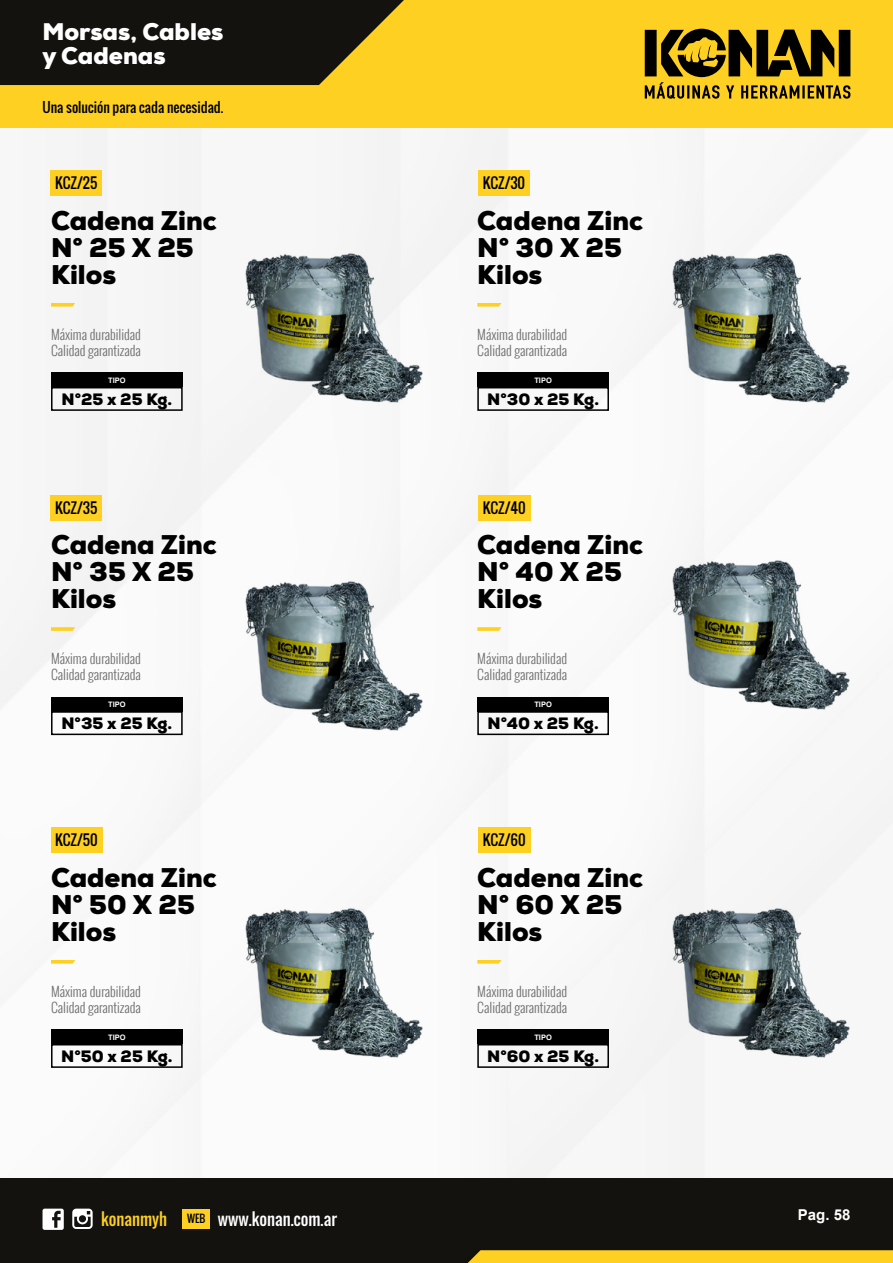
<style>
.page{position:relative;width:893px;height:1263px;background:#fff}
.page>*{position:absolute;margin:0;border:0;box-sizing:border-box;transform-origin:0 0}
.t1{font:900 27px/27px "Nexa";color:#000}
.t2{font:900 24px/24px "Nexa";color:#fff}
.t3{font:900 16.5px "Nexa";color:#000}
.t4{font:16.5px "Oswald";color:#fff}
.t5{font:700 15px "Arial";color:#fff}
.t6{font:14.25px "Oswald";color:#000}
.t7{font:300 13.5px/16.2px "Oswald";color:#706f6f}
.t8{font:13.5px "Oswald";color:#000}
.t9{font:700 7.5px "Arial";color:#fff}
.s1{color:#fed021}
.s2{font-size:10.5px;color:#000}
</style>
<div class="page">
<img style="left:0;top:128px;width:893px;height:1050px">
<div style="left:0;top:0;width:893px;height:128px;background:#fed021"></div>
<svg style="left:0;top:0;width:404px;height:85px;background:#2b250f"></svg>
<div style="left:0;top:1178px;width:893px;height:85px;background:#14120e"></div>
<svg style="left:645px;top:29px;width:205px;height:70px"></svg>
<svg style="left:468px;top:1250px;width:425px;height:13px;background:#f6c920"></svg>
<svg style="left:43px;top:1208px;width:21px;height:22px"></svg>
<svg style="left:72px;top:1208px;width:21px;height:21px"></svg>
<div style="left:182px;top:1209px;width:28px;height:20px;background:#fed021"></div>
<img style="left:234px;top:228px;width:201px;height:201px">
<div style="left:51px;top:171px;width:51px;height:25px;background:#fed021"></div>
<svg style="left:51px;top:303px;width:24px;height:4px"></svg>
<div style="left:51px;top:387px;width:132px;height:24px;border:2px solid #000"></div>
<div style="left:51px;top:373px;width:132px;height:14px;background:#000"></div>
<img style="left:234px;top:555px;width:201px;height:201px">
<div style="left:51px;top:495px;width:51px;height:25px;background:#fed021"></div>
<svg style="left:51px;top:627px;width:24px;height:4px"></svg>
<div style="left:51px;top:711px;width:132px;height:24px;border:2px solid #000"></div>
<div style="left:51px;top:697px;width:132px;height:14px;background:#000"></div>
<img style="left:234px;top:883px;width:201px;height:201px">
<div style="left:51px;top:828px;width:51px;height:25px;background:#fed021"></div>
<svg style="left:51px;top:960px;width:24px;height:3px"></svg>
<div style="left:51px;top:1044px;width:132px;height:24px;border:2px solid #000"></div>
<div style="left:51px;top:1030px;width:132px;height:14px;background:#000"></div>
<img style="left:660px;top:228px;width:201px;height:201px">
<div style="left:478px;top:171px;width:52px;height:25px;background:#fed021"></div>
<svg style="left:477px;top:303px;width:24px;height:4px"></svg>
<div style="left:477px;top:387px;width:132px;height:24px;border:2px solid #000"></div>
<div style="left:477px;top:373px;width:132px;height:14px;background:#000"></div>
<img style="left:660px;top:535px;width:201px;height:201px">
<div style="left:478px;top:495px;width:52px;height:25px;background:#fed021"></div>
<svg style="left:477px;top:627px;width:24px;height:4px"></svg>
<div style="left:477px;top:711px;width:132px;height:24px;border:2px solid #000"></div>
<div style="left:477px;top:697px;width:132px;height:14px;background:#000"></div>
<img style="left:660px;top:883px;width:201px;height:201px">
<div style="left:478px;top:828px;width:52px;height:25px;background:#fed021"></div>
<svg style="left:477px;top:960px;width:24px;height:3px"></svg>
<div style="left:477px;top:1044px;width:132px;height:24px;border:2px solid #000"></div>
<div style="left:477px;top:1030px;width:132px;height:14px;background:#000"></div>
<h2 class="t2" style="left:43px;top:19px;width:182px">Morsas, Cables y Cadenas</h2>
<p class="t8" style="left:43px;top:97px;width:182px">Una solución para cada necesidad.</p>
<p class="t6" style="left:55px;top:173px;width:44px">KCZ/25</p>
<p class="t6" style="left:483px;top:173px;width:44px">KCZ/30</p>
<h1 class="t1" style="left:51px;top:207px;width:167px">Cadena Zinc<br>N° 25 X 25<br>Kilos</h1>
<h1 class="t1" style="left:477px;top:207px;width:167px">Cadena Zinc<br>N° 30 X 25<br>Kilos</h1>
<p class="t7" style="left:51px;top:326px;width:91px">Máxima durabilidad<br>Calidad garantizada</p>
<p class="t7" style="left:477px;top:326px;width:91px">Máxima durabilidad<br>Calidad garantizada</p>
<p class="t9" style="left:108px;top:375px;width:19px">TIPO</p>
<p class="t9" style="left:534px;top:375px;width:19px">TIPO</p>
<p class="t3" style="left:62px;top:389px;width:112px">N°25 x 25 Kg.</p>
<p class="t3" style="left:487px;top:389px;width:113px">N°30 x 25 Kg.</p>
<p class="t6" style="left:55px;top:497px;width:44px">KCZ/35</p>
<p class="t6" style="left:483px;top:497px;width:44px">KCZ/40</p>
<h1 class="t1" style="left:51px;top:531px;width:167px">Cadena Zinc<br>N° 35 X 25<br>Kilos</h1>
<h1 class="t1" style="left:477px;top:531px;width:167px">Cadena Zinc<br>N° 40 X 25<br>Kilos</h1>
<p class="t7" style="left:51px;top:650px;width:91px">Máxima durabilidad<br>Calidad garantizada</p>
<p class="t7" style="left:477px;top:650px;width:91px">Máxima durabilidad<br>Calidad garantizada</p>
<p class="t9" style="left:108px;top:699px;width:19px">TIPO</p>
<p class="t9" style="left:534px;top:699px;width:19px">TIPO</p>
<p class="t3" style="left:61px;top:713px;width:112px">N°35 x 25 Kg.</p>
<p class="t3" style="left:487px;top:713px;width:113px">N°40 x 25 Kg.</p>
<p class="t6" style="left:55px;top:829px;width:44px">KCZ/50</p>
<p class="t6" style="left:483px;top:829px;width:44px">KCZ/60</p>
<h1 class="t1" style="left:51px;top:864px;width:167px">Cadena Zinc<br>N° 50 X 25<br>Kilos</h1>
<h1 class="t1" style="left:477px;top:864px;width:167px">Cadena Zinc<br>N° 60 X 25<br>Kilos</h1>
<p class="t7" style="left:51px;top:983px;width:91px">Máxima durabilidad<br>Calidad garantizada</p>
<p class="t7" style="left:477px;top:983px;width:91px">Máxima durabilidad<br>Calidad garantizada</p>
<p class="t9" style="left:108px;top:1032px;width:19px">TIPO</p>
<p class="t9" style="left:534px;top:1032px;width:19px">TIPO</p>
<p class="t3" style="left:61px;top:1046px;width:113px">N°50 x 25 Kg.</p>
<p class="t3" style="left:487px;top:1046px;width:113px">N°60 x 25 Kg.</p>
<p class="t4" style="left:101px;top:1206px;width:237px"><span class="s1">konanmyh</span> <span class="s2">WEB</span> www.konan.com.ar</p>
<p class="t5" style="left:798px;top:1204px;width:54px">Pag. 58</p>
</div>
